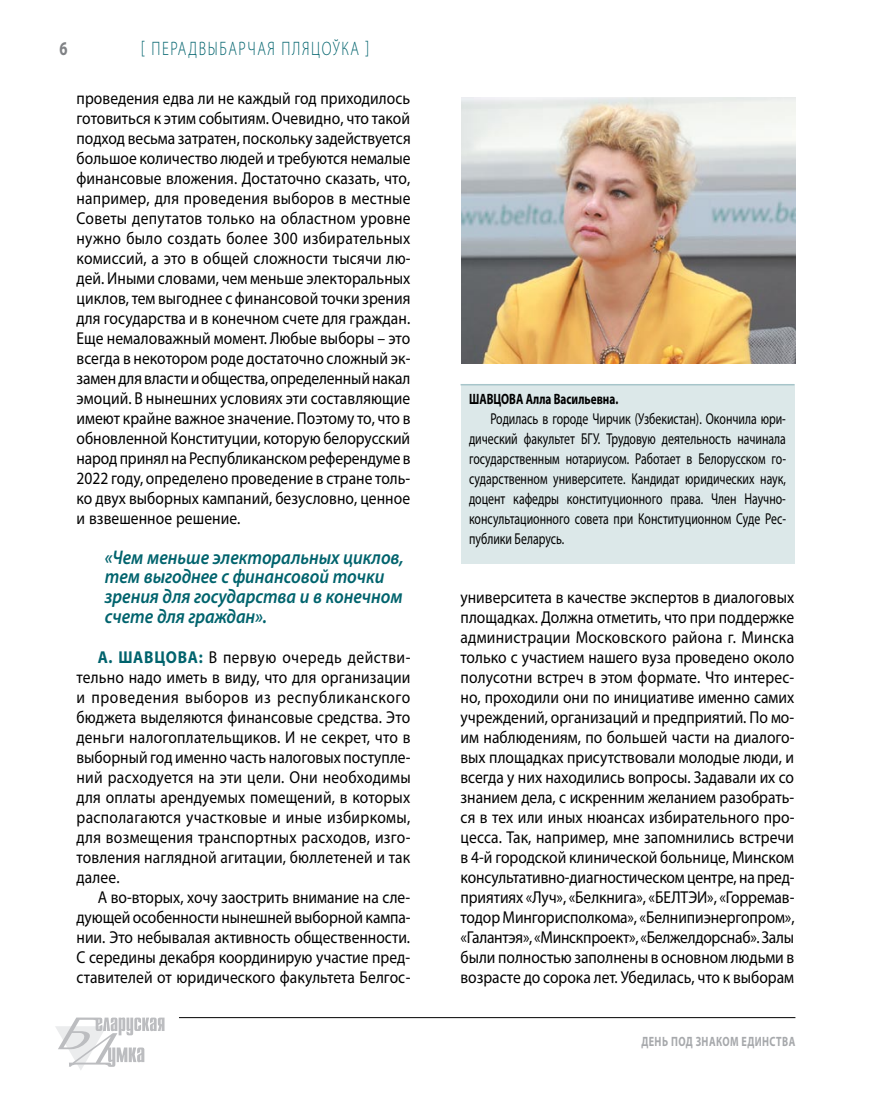
<style>
.page{position:relative;width:872px;height:1106px;background:#fff}
.page>*{position:absolute;margin:0;border:0;box-sizing:border-box;transform-origin:0 0}
.t1{font:italic 600 19.8px/20px "Myriad Pro";letter-spacing:-.005em;color:#00636d;scale:.9 1}
.t2{font:300 19.5px "Myriad Pro";letter-spacing:.11em;color:#00636d;scale:.75 1}
.t3{font:700 19.5px "Myriad Pro";color:#808285;scale:.75 1}
.t4{font:17.25px/20px "Myriad Pro";letter-spacing:.005em;color:#000;text-align:justify;scale:.9 1}
.t5{font:15.75px/20px "Myriad Pro";color:#000;text-align:justify;scale:.75 1}
.t6{font:700 15px "Myriad Pro";color:#000;scale:.75 1}
.t7{font:700 13.5px "Myriad Pro";letter-spacing:.045em;color:#a7a9ac;scale:.75 1}
.s1{font-weight:700;color:#00636d}
</style>
<div class="page">
<hr style="left:179px;top:1017px;width:616px;height:1px;background:#000">
<svg style="left:55px;top:1017px;width:109px;height:53px"></svg>
<img style="left:461px;top:97px;width:334px;height:267px">
<div style="left:460px;top:384px;width:334px;height:179px;background:#dce8e9"></div>
<hr style="left:460px;top:384px;width:334px;height:1px;background:#a7c5ca">
<p class="t3" style="left:60px;top:36px;width:12px">6</p>
<p class="t2" style="left:141px;top:38px;width:306px">[ Перадвыбарчая пляцоўка ]</p>
<p class="t4" style="left:77px;top:88px;width:373px">проведения едва ли не каждый год приходилось готовиться к этим событиям. Очевидно, что такой подход весьма затратен, поскольку задействуется большое количество людей и требуются немалые финансовые вложения. Достаточно сказать, что, например, для проведения выборов в местные Советы депутатов только на областном уровне нужно было создать более 300 избирательных комиссий, а это в общей сложности тысячи лю&shy;дей. Иными словами, чем меньше электоральных циклов, тем выгоднее с финансовой точки зрения для государства и в конечном счете для граждан.<br>Еще немаловажный момент. Любые выборы – это всегда в некотором роде достаточно сложный эк&shy;замен для власти и общества, определенный накал эмоций. В нынешних условиях эти составляющие имеют крайне важное значение. Поэтому то, что в обновленной Конституции, которую белорусский народ принял на Республиканском референдуме в 2022 году, определено проведение в стране толь&shy;ко двух выборных кампаний, безусловно, ценное и взвешенное решение.</p>
<p class="t1" style="left:105px;top:546px;width:334px">«Чем меньше электоральных циклов, тем выгоднее с финансовой точки зрения для государства и в конечном счете для граждан».</p>
<p class="t4" style="left:77px;top:647px;width:373px;text-indent:21px"><span class="s1">А. Шавцова:</span> В первую очередь действи&shy;тельно надо иметь в виду, что для организации и проведения выборов из республиканского бюджета выделяются финансовые средства. Это деньги налогоплательщиков. И не секрет, что в выборный год именно часть налоговых поступле&shy;ний расходуется на эти цели. Они необходимы для оплаты арендуемых помещений, в которых располагаются участковые и иные избиркомы, для возмещения транспортных расходов, изго&shy;товления наглядной агитации, бюллетеней и так далее.</p>
<p class="t4" style="left:77px;top:887px;width:373px;text-indent:21px">А во-вторых, хочу заострить внимание на сле&shy;дующей особенности нынешней выборной кампа&shy;нии. Это небывалая активность общественности.<br>С середины декабря координирую участие пред&shy;ставителей от юридического факультета Белгос-</p>
<p class="t6" style="left:469px;top:389px;width:200px">ШАВЦОВА Алла Васильевна.</p>
<p class="t5" style="left:469px;top:408px;width:424px;text-indent:21px">Родилась в городе Чирчик (Узбекистан). Окончила юри&shy;дический факультет БГУ. Трудовую деятельность начинала государственным нотариусом. Работает в Белорусском го&shy;сударственном университете. Кандидат юридических наук, доцент кафедры конституционного права. Член Научно&shy;консультационного совета при Конституционном Суде Рес&shy;публики Беларусь.</p>
<p class="t4" style="left:460px;top:587px;width:373px">университета в качестве экспертов в диалоговых площадках. Должна отметить, что при поддержке администрации Московского района г. Минска только с участием нашего вуза проведено около полусотни встреч в этом формате. Что интерес&shy;но, проходили они по инициативе именно самих учреждений, организаций и предприятий. По мо&shy;им наблюдениям, по большей части на диалого&shy;вых площадках присутствовали молодые люди, и всегда у них находились вопросы. Задавали их со знанием дела, с искренним желанием разобрать&shy;ся в тех или иных нюансах избирательного про&shy;цесса. Так, например, мне запомнились встречи в 4-й городской клинической больнице, Минском консультативно-диагностическом центре, на пред&shy;приятиях «Луч», «Белкнига», «БЕЛТЭИ», «Горремав&shy;тодор Мингорисполкома», «Белнипиэнергопром», «Галантэя», «Минскпроект», «Белжелдорснаб». Залы были полностью заполнены в основном людьми в возрасте до сорока лет. Убедилась, что к выборам</p>
<p class="t7" style="left:641px;top:1032px;width:152px">День под знаком единс</p>
<p class="t7" style="left:776px;top:1032px;width:18px">тва</p>
</div>
